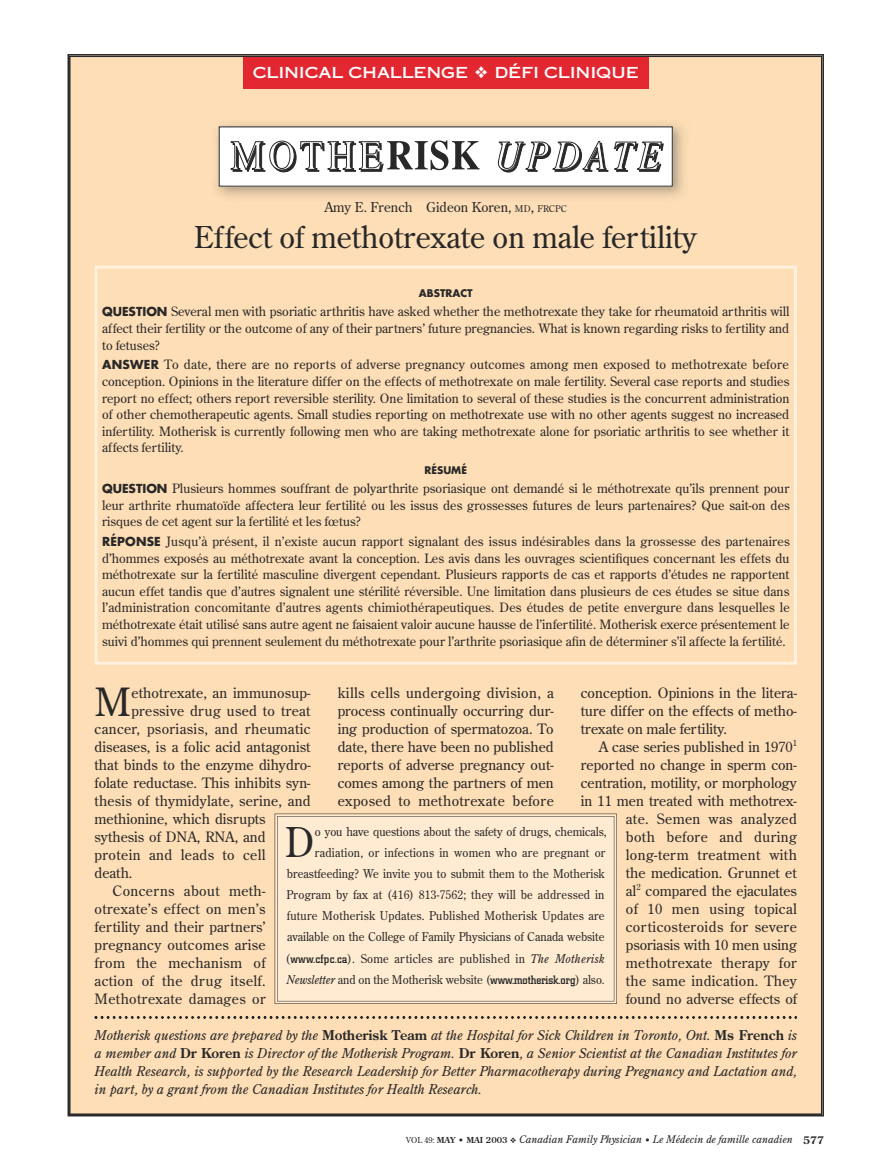
<style>
.page{position:relative;width:878px;height:1175px;background:#fff}
.page>*{position:absolute;margin:0;border:0;box-sizing:border-box;transform-origin:0 0}
.t1{font:40.95px "Century Old Style";color:#292828;scale:.94 1}
.t2{font:38.85px "Century Old Style";color:#292828}
.t3{font:30px "Century Old Style";color:#292828}
.t4{font:18.15px "Copperplate Thirty One AB";letter-spacing:-.01em;color:#fff}
.t5{font:14.25px/18px "Century Old Style";letter-spacing:.01em;color:#292828;text-align:justify}
.t6{font:italic 13.5px/18px "Century Old Style";color:#292828;text-align:justify}
.t7{font:13.5px "Century Old Style";color:#292828}
.t8{font:12.9px/16.6px "Century Old Style";color:#292828;text-align:justify}
.t9{font:12.15px/21.1px "Century Old Style";color:#292828;text-align:right;scale:.94 1}
.t10{font:italic 10.5px "Century Old Style";color:#292828}
.t11{font:700 10.2px "Futura";color:#292828}
.s1{font-size:9.15px}
.s2{font-family:"Futura";font-weight:700;font-size:12.15px}
.s3{font-family:"City";font-weight:500}
.s4{font-style:italic}
.s5{font-weight:700;font-style:normal}
.s6{font-style:normal;font-size:8.25px}
.s7{font-weight:700;font-style:normal;font-size:8.25px}
.s8{font-style:normal;font-size:8.4px}
</style>
<div class="page">
<div style="left:69px;top:56px;width:753px;height:1058px;background:#fedeb6"></div>
<div style="left:243px;top:57px;width:405px;height:31px;background:#e32731"></div>
<img style="left:213px;top:120px;width:476px;height:81px">
<div style="left:219px;top:127px;width:453px;height:59px;background:#fff"></div>
<svg style="left:230px;top:140px;width:250px;height:32px"></svg>
<svg style="left:497px;top:141px;width:167px;height:32px"></svg>
<hr style="left:96px;top:266px;width:699px;height:3px;background:#fff1de">
<hr style="left:794px;top:267px;width:2px;height:396px;background:#fff1de">
<hr style="left:96px;top:661px;width:699px;height:3px;background:#fff1de">
<svg style="left:94px;top:267px;width:4px;height:396px;background:#feecd4"></svg>
<svg style="left:94px;top:1016px;width:702px;height:2px"></svg>
<hr style="left:276px;top:813px;width:339px;height:1px;background:#292828">
<hr style="left:616px;top:815px;width:1px;height:187px;background:#292828">
<hr style="left:276px;top:1003px;width:339px;height:1px;background:#292828">
<hr style="left:274px;top:815px;width:1px;height:187px;background:#292828">
<div style="left:277px;top:816px;width:337px;height:185px;background:#ffebd1"></div>
<h3 class="t4" style="left:253px;top:61px;width:217px">CLINICAL CHALLENGE</h3>
<h3 class="t4" style="left:494px;top:61px;width:146px">DÉFI CLINIQUE</h3>
<p class="t7" style="left:324px;top:198px;width:244px">Amy E. French Gideon Koren, <span class="s1">MD</span>, <span class="s1">FRCPC</span></p>
<h3 class="t3" style="left:194px;top:217px;width:504px">Effect of methotrexate on male fertility</h3>
<p class="t11" style="left:419px;top:286px;width:55px">ABSTRACT</p>
<p class="t8" style="left:102px;top:303px;width:689px"><span class="s2">QUESTION</span> Several men with psoriatic arthritis have asked whether the methotrexate they take for rheumatoid arthritis will affect their fertility or the outcome of any of their partners’ future pregnancies. What is known regarding risks to fertility and to fetuses?</p>
<p class="t8" style="left:102px;top:356px;width:689px"><span class="s2">ANSWER</span> To date, there are no reports of adverse pregnancy outcomes among men exposed to methotrexate before conception. Opinions in the literature differ on the effects of methotrexate on male fertility. Several case reports and studies report no effect; others report reversible sterility. One limitation to several of these studies is the concurrent administration of other chemotherapeutic agents. Small studies reporting on methotrexate use with no other agents suggest no increased infertility. Motherisk is currently following men who are taking methotrexate alone for psoriatic arthritis to see whether it affects fertility.</p>
<p class="t11" style="left:424px;top:462px;width:44px">RÉSUMÉ</p>
<p class="t8" style="left:102px;top:480px;width:689px"><span class="s2">QUESTION</span> Plusieurs hommes souffrant de polyarthrite psoriasique ont demandé si le méthotrexate qu’ils prennent pour leur arthrite rhumatoïde affectera leur fertilité ou les issus des grossesses futures de leurs partenaires? Que sait-on des risques de cet agent sur la fertilité et les fœtus?</p>
<p class="t8" style="left:102px;top:532px;width:689px"><span class="s2">RÉPONSE</span> Jusqu’à présent, il n’existe aucun rapport signalant des issus indésirables dans la grossesse des partenaires d’hommes exposés au méthotrexate avant la conception. Les avis dans les ouvrages scientifiques concernant les effets du méthotrexate sur la fertilité masculine divergent cependant. Plusieurs rapports de cas et rapports d’études ne rapportent aucun effet tandis que d’autres signalent une stérilité réversible. Une limitation dans plusieurs de ces études se situe dans l’administration concomitante d’autres agents chimiothérapeutiques. Des études de petite envergure dans lesquelles le méthotrexate était utilisé sans autre agent ne faisaient valoir aucune hausse de l’infertilité. Motherisk exerce présentement le suivi d’hommes qui prennent seulement du méthotrexate pour l’arthrite psoriasique afin de déterminer s’il affecte la fertilité.</p>
<h2 class="t2" style="left:94px;top:676px;width:38px">M</h2>
<p class="t5" style="left:131px;top:683px;width:181px">ethotrexate, an immunosup-</p>
<p class="t5" style="left:338px;top:683px;width:218px">kills cells undergoing division, a process continually occurring dur&shy;ing production of spermatozoa. To date, there have been no published reports of adverse pregnancy out&shy;comes among the partners of men exposed to methotrexate before</p>
<p class="t5" style="left:580px;top:683px;width:218px">conception. Opinions in the litera&shy;ture differ on the effects of metho&shy;trexate on male fertility.</p>
<p class="t5" style="left:131px;top:701px;width:181px">pressive drug used to treat</p>
<p class="t5" style="left:94px;top:719px;width:218px">cancer, psoriasis, and rheumatic</p>
<p class="t5" style="left:94px;top:737px;width:218px">diseases, is a folic acid antagonist</p>
<p class="t5" style="left:94px;top:755px;width:218px">that binds to the enzyme dihydro-</p>
<p class="t5" style="left:94px;top:773px;width:217px">folate reductase. This inhibits syn-</p>
<p class="t5" style="left:94px;top:791px;width:217px">thesis of thymidylate, serine, and</p>
<p class="t5" style="left:94px;top:809px;width:172px">methionine, which disrupts</p>
<p class="t5" style="left:94px;top:827px;width:172px">sythesis of DNA, RNA, and</p>
<p class="t5" style="left:94px;top:845px;width:172px">protein and leads to cell</p>
<p class="t5" style="left:94px;top:863px;width:39px">death.</p>
<p class="t5" style="left:112px;top:881px;width:155px">Concerns about meth-</p>
<p class="t5" style="left:94px;top:899px;width:173px">otrexate’s effect on men’s</p>
<p class="t5" style="left:94px;top:917px;width:172px">fertility and their partners’</p>
<p class="t5" style="left:94px;top:935px;width:172px">pregnancy outcomes arise</p>
<p class="t5" style="left:94px;top:953px;width:172px">from the mechanism of</p>
<p class="t5" style="left:94px;top:971px;width:173px">action of the drug itself.</p>
<p class="t5" style="left:94px;top:989px;width:172px">Methotrexate damages or</p>
<p class="t5" style="left:580px;top:737px;width:218px;text-align:right">A case series published in 1970<sup>1 </sup>reported no change in sperm con&shy;centration, motility, or morphology in 11 men treated with methotrex&shy;ate. Semen was analyzed<br>both before and during long-term treatment with<br>the medication. Grunnet et<br>al<sup>2</sup> compared the ejaculates<br>of 10 men using topical corticosteroids for severe psoriasis with 10 men using methotrexate therapy for<br>the same indication. They<br>found no adverse effects of</p>
<p class="t9" style="left:285px;top:820px;width:343px">o you have questions about the safety of drugs, chemicals, radiation, or infections in women who are pregnant or breastfeeding? We invite you to submit them to the Motherisk Program by fax at (416) 813-7562; they will be addressed in future Motherisk Updates. Published Motherisk Updates are available on the College of Family Physicians of Canada website (<span class="s3">www.cfpc.ca</span>). Some articles are published in <span class="s4">The Motherisk Newsletter</span> and on the Motherisk website (<span class="s3">www.motherisk.org</span>) also.</p>
<h1 class="t1" style="left:285px;top:815px;width:33px">D</h1>
<p class="t6" style="left:94px;top:1025px;width:703px">Motherisk questions are prepared by the <span class="s5">Motherisk Team</span> at the Hospital for Sick Children in Toronto, Ont. <span class="s5">Ms French</span> is a member and <span class="s5">Dr Koren</span> is Director of the Motherisk Program. <span class="s5">Dr Koren</span>, a Senior Scientist at the Canadian Institutes for Health Research, is supported by the Research Leadership for Better Pharmacotherapy during Pregnancy and Lactation and, in part, by a grant from the Canadian Institutes for Health Research.</p>
<p class="t10" style="left:406px;top:1132px;width:419px"><span class="s6">VOL 49:</span> <span class="s7">MAY • MAI 2003</span> Canadian Family Physician <span class="s8">•</span> Le Médecin de famille canadien <span class="s5">577</span></p>
</div>
